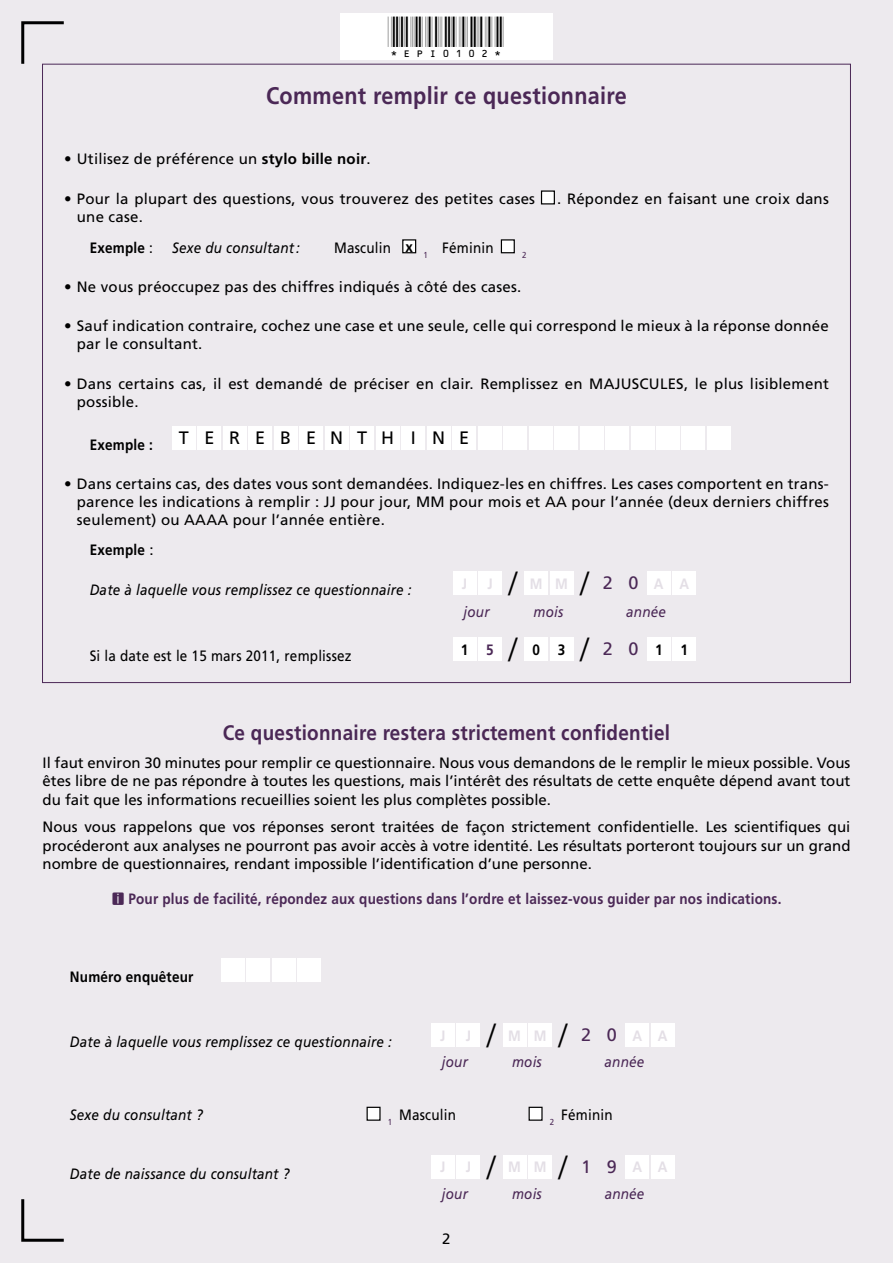
<style>
.page{position:relative;width:893px;height:1263px;background:#edeaee}
.page>*{position:absolute;margin:0;border:0;box-sizing:border-box;transform-origin:0 0}
.t1{font:40.5px "C39 Hr P24 Dh Tt";color:#000}
.t2{font:700 24px "Frutiger";letter-spacing:.015em;color:#4b2856;scale:.9 1}
.t3{font:700 21px "Frutiger";letter-spacing:.015em;color:#4b2856;scale:.9 1}
.t4{font:18px "Frutiger";letter-spacing:.83em;color:#000}
.t5{font:15px/18px "Frutiger";letter-spacing:.015em;color:#000}
.t6{font:italic 15px "Frutiger";letter-spacing:.015em;color:#000;scale:.9 1}
.t7{font:700 15px "Frutiger";letter-spacing:.015em;color:#4b2856;scale:.9 1}
.t8{font:15px "Frutiger";letter-spacing:.015em;color:#000;scale:.9 1}
.t9{font:700 15px/26.7px "Frutiger";color:#e4dfe6;scale:.9 1}
.t10{font:700 15px "Frutiger";letter-spacing:.015em;color:#000;scale:.9 1}
.t11{font:italic 15px "Frutiger";letter-spacing:.015em;color:#4b2856;scale:.9 1}
.t12{font:8.7px "Frutiger";color:#4b2856;scale:.9 1}
.s1{font-weight:700}
.s2{font-weight:400}
.s3{font-weight:300;font-size:33px;color:#000}
.s4{font-weight:400;font-size:18px;color:#4b2856}
.s5{font-weight:400;font-style:italic;color:#4b2856}
.s6{color:#4b2856}
.s7{font-weight:300;font-size:33px}
.s8{font-family:"Meiryo UI";font-weight:400}
</style>
<div class="page">
<svg style="left:21px;top:21px;width:46px;height:43px"></svg>
<svg style="left:21px;top:1199px;width:43px;height:43px"></svg>
<div style="left:340px;top:13px;width:213px;height:47px;background:#fff"></div>
<svg style="left:540px;top:190px;width:15px;height:15px"></svg>
<svg style="left:402px;top:239px;width:15px;height:15px"></svg>
<svg style="left:500px;top:239px;width:15px;height:15px"></svg>
<div style="left:172px;top:426px;width:24px;height:23px;background:#fff"></div>
<div style="left:198px;top:426px;width:23px;height:23px;background:#fff"></div>
<div style="left:223px;top:426px;width:23px;height:23px;background:#fff"></div>
<div style="left:249px;top:426px;width:23px;height:23px;background:#fff"></div>
<div style="left:274px;top:426px;width:23px;height:23px;background:#fff"></div>
<div style="left:300px;top:426px;width:23px;height:23px;background:#fff"></div>
<div style="left:325px;top:426px;width:23px;height:23px;background:#fff"></div>
<div style="left:351px;top:426px;width:23px;height:23px;background:#fff"></div>
<div style="left:376px;top:426px;width:23px;height:23px;background:#fff"></div>
<div style="left:401px;top:426px;width:24px;height:23px;background:#fff"></div>
<div style="left:427px;top:426px;width:23px;height:23px;background:#fff"></div>
<div style="left:452px;top:426px;width:24px;height:23px;background:#fff"></div>
<div style="left:478px;top:426px;width:23px;height:23px;background:#fff"></div>
<div style="left:503px;top:426px;width:24px;height:23px;background:#fff"></div>
<div style="left:529px;top:426px;width:23px;height:23px;background:#fff"></div>
<div style="left:554px;top:426px;width:24px;height:23px;background:#fff"></div>
<div style="left:580px;top:426px;width:23px;height:23px;background:#fff"></div>
<div style="left:605px;top:426px;width:24px;height:23px;background:#fff"></div>
<div style="left:631px;top:426px;width:23px;height:23px;background:#fff"></div>
<div style="left:656px;top:426px;width:24px;height:23px;background:#fff"></div>
<div style="left:682px;top:426px;width:23px;height:23px;background:#fff"></div>
<div style="left:707px;top:426px;width:24px;height:23px;background:#fff"></div>
<div style="left:453px;top:571px;width:23px;height:24px;background:#fff"></div>
<div style="left:478px;top:571px;width:24px;height:24px;background:#fff"></div>
<div style="left:524px;top:571px;width:24px;height:24px;background:#fff"></div>
<div style="left:550px;top:571px;width:23px;height:24px;background:#fff"></div>
<div style="left:647px;top:571px;width:23px;height:24px;background:#fff"></div>
<div style="left:673px;top:571px;width:23px;height:24px;background:#fff"></div>
<div style="left:453px;top:637px;width:23px;height:24px;background:#fff"></div>
<div style="left:478px;top:637px;width:24px;height:24px;background:#fff"></div>
<div style="left:524px;top:637px;width:24px;height:24px;background:#fff"></div>
<div style="left:550px;top:637px;width:23px;height:24px;background:#fff"></div>
<div style="left:647px;top:637px;width:23px;height:24px;background:#fff"></div>
<div style="left:673px;top:637px;width:23px;height:24px;background:#fff"></div>
<div style="left:221px;top:958px;width:23px;height:23px;background:#fff"></div>
<div style="left:247px;top:958px;width:23px;height:23px;background:#fff"></div>
<div style="left:272px;top:958px;width:23px;height:23px;background:#fff"></div>
<div style="left:298px;top:958px;width:23px;height:23px;background:#fff"></div>
<div style="left:431px;top:1023px;width:24px;height:24px;background:#fff"></div>
<div style="left:457px;top:1023px;width:23px;height:24px;background:#fff"></div>
<div style="left:503px;top:1023px;width:23px;height:24px;background:#fff"></div>
<div style="left:528px;top:1023px;width:24px;height:24px;background:#fff"></div>
<div style="left:625px;top:1023px;width:24px;height:24px;background:#fff"></div>
<div style="left:651px;top:1023px;width:23px;height:24px;background:#fff"></div>
<svg style="left:366px;top:1106px;width:15px;height:15px"></svg>
<svg style="left:528px;top:1106px;width:15px;height:15px"></svg>
<div style="left:431px;top:1155px;width:24px;height:23px;background:#fff"></div>
<div style="left:457px;top:1155px;width:23px;height:23px;background:#fff"></div>
<div style="left:503px;top:1155px;width:23px;height:23px;background:#fff"></div>
<div style="left:528px;top:1155px;width:24px;height:23px;background:#fff"></div>
<div style="left:625px;top:1155px;width:24px;height:23px;background:#fff"></div>
<div style="left:651px;top:1155px;width:23px;height:23px;background:#fff"></div>
<h1 class="t1" style="left:388px;top:17px;width:118px">*epi0102*</h1>
<h2 class="t2" style="left:266px;top:81px;width:403px">Comment remplir ce questionnaire</h2>
<p class="t5" style="left:64px;top:150px;width:308px">• Utilisez de préférence un <span class="s1">stylo bille noir</span>.</p>
<p class="t5" style="left:64px;top:190px;width:472px">• Pour la plupart des questions, vous trouverez des petites cases</p>
<p class="t5" style="left:557px;top:190px;width:273px">. Répondez en faisant une croix dans</p>
<p class="t5" style="left:90px;top:201px;width:65px;line-height:30.9px;text-indent:-13px">une case.<br><span class="s1">Exemple</span> :</p>
<p class="t6" style="left:172px;top:239px;width:144px">Sexe du consultant:</p>
<p class="t8" style="left:334px;top:239px;width:179px">Masculin <span class="s1">x</span> <sub>1</sub> Féminin</p>
<p class="t12" style="left:522px;top:249px;width:6px">2</p>
<p class="t5" style="left:64px;top:278px;width:459px">• Ne vous préoccupez pas des chiffres indiqués à côté des cases.</p>
<p class="t5" style="left:77px;top:317px;width:753px;text-indent:-13px">• Sauf indication contraire, cochez une case et une seule, celle qui correspond le mieux à la réponse donnée par le consultant.</p>
<p class="t5" style="left:77px;top:374px;width:753px;text-indent:-13px">• Dans certains cas, il est demandé de préciser en clair. Remplissez en MAJUSCULES, le plus lisiblement possible.</p>
<p class="t10" style="left:90px;top:435px;width:72px">Exemple :</p>
<p class="t4" style="left:179px;top:427px;width:292px">TEREBENTHINE</p>
<p class="t5" style="left:77px;top:475px;width:753px;text-align:justify;text-indent:-13px">• Dans certains cas, des dates vous sont demandées. Indiquez-les en chiffres. Les cases comportent en trans&shy;parence les indications à remplir : JJ pour jour, MM pour mois et AA pour l’année (deux derniers chiffres seulement) ou AAAA pour l’année entière.</p>
<p class="t10" style="left:90px;top:541px;width:73px">Exemple <span class="s2">:</span></p>
<p class="t6" style="left:90px;top:581px;width:359px">Date à laquelle vous remplissez ce questionnaire :</p>
<p class="t9" style="left:463px;top:569px;width:252px;line-height:28.5px;text-indent:24px">J <span class="s3">/</span>MM<span class="s3">/</span><span class="s4">20</span>A A <span class="s5">jour</span></p>
<p class="t9" style="left:462px;top:570px;width:7px">J</p>
<p class="t11" style="left:534px;top:603px;width:35px">mois</p>
<p class="t11" style="left:626px;top:603px;width:46px">année</p>
<p class="t8" style="left:90px;top:647px;width:293px">Si la date est le 15 mars 2011, remplissez</p>
<p class="t10" style="left:461px;top:641px;width:254px">1 <span class="s6">5</span><span class="s7">/</span>0 3<span class="s7">/</span><span class="s4">20</span>1 1</p>
<h3 class="t3" style="left:223px;top:721px;width:499px">Ce questionnaire restera strictement confidentiel</h3>
<p class="t5" style="left:43px;top:753px;width:809px;line-height:18.6px;text-align:justify">Il faut environ 30 minutes pour remplir ce questionnaire. Nous vous demandons de le remplir le mieux possible. Vous êtes libre de ne pas répondre à toutes les questions, mais l’intérêt des résultats de cette enquête dépend avant tout du fait que les informations recueillies soient les plus complètes possible.</p>
<p class="t5" style="left:43px;top:817px;width:809px;line-height:18.6px;text-align:justify">Nous vous rappelons que vos réponses seront traitées de façon strictement confidentielle. Les scientifiques qui procéderont aux analyses ne pourront pas avoir accès à votre identité. Les résultats porteront toujours sur un grand nombre de questionnaires, rendant impossible l’identification d’une personne.</p>
<p class="t7" style="left:111px;top:890px;width:746px"><span class="s8">ㅈ</span> Pour plus de facilité, répondez aux questions dans l’ordre et laissez-vous guider par nos indications.</p>
<p class="t10" style="left:70px;top:967px;width:139px">Numéro enquêteur</p>
<p class="t6" style="left:70px;top:1033px;width:359px">Date à laquelle vous remplissez ce questionnaire :</p>
<p class="t9" style="left:442px;top:1022px;width:252px;text-indent:24px">J <span class="s3">/</span>MM<span class="s3">/</span><span class="s4">20</span>A A <span class="s5">jour</span></p>
<p class="t9" style="left:440px;top:1022px;width:7px">J</p>
<p class="t11" style="left:512px;top:1053px;width:35px">mois</p>
<p class="t11" style="left:605px;top:1053px;width:46px">année</p>
<p class="t6" style="left:70px;top:1106px;width:149px">Sexe du consultant ?</p>
<p class="t8" style="left:388px;top:1106px;width:77px"><sub>1</sub> Masculin</p>
<p class="t8" style="left:550px;top:1106px;width:71px"><sub>2</sub> Féminin</p>
<p class="t6" style="left:70px;top:1165px;width:245px">Date de naissance du consultant ?</p>
<p class="t9" style="left:442px;top:1154px;width:252px;text-indent:24px">J <span class="s3">/</span>MM<span class="s3">/</span><span class="s4">19</span>A A <span class="s5">jour</span></p>
<p class="t9" style="left:440px;top:1154px;width:7px">J</p>
<p class="t11" style="left:512px;top:1185px;width:35px">mois</p>
<p class="t11" style="left:605px;top:1185px;width:46px">année</p>
<p class="t5" style="left:426px;top:1230px;width:27px">0 2</p>
</div>
